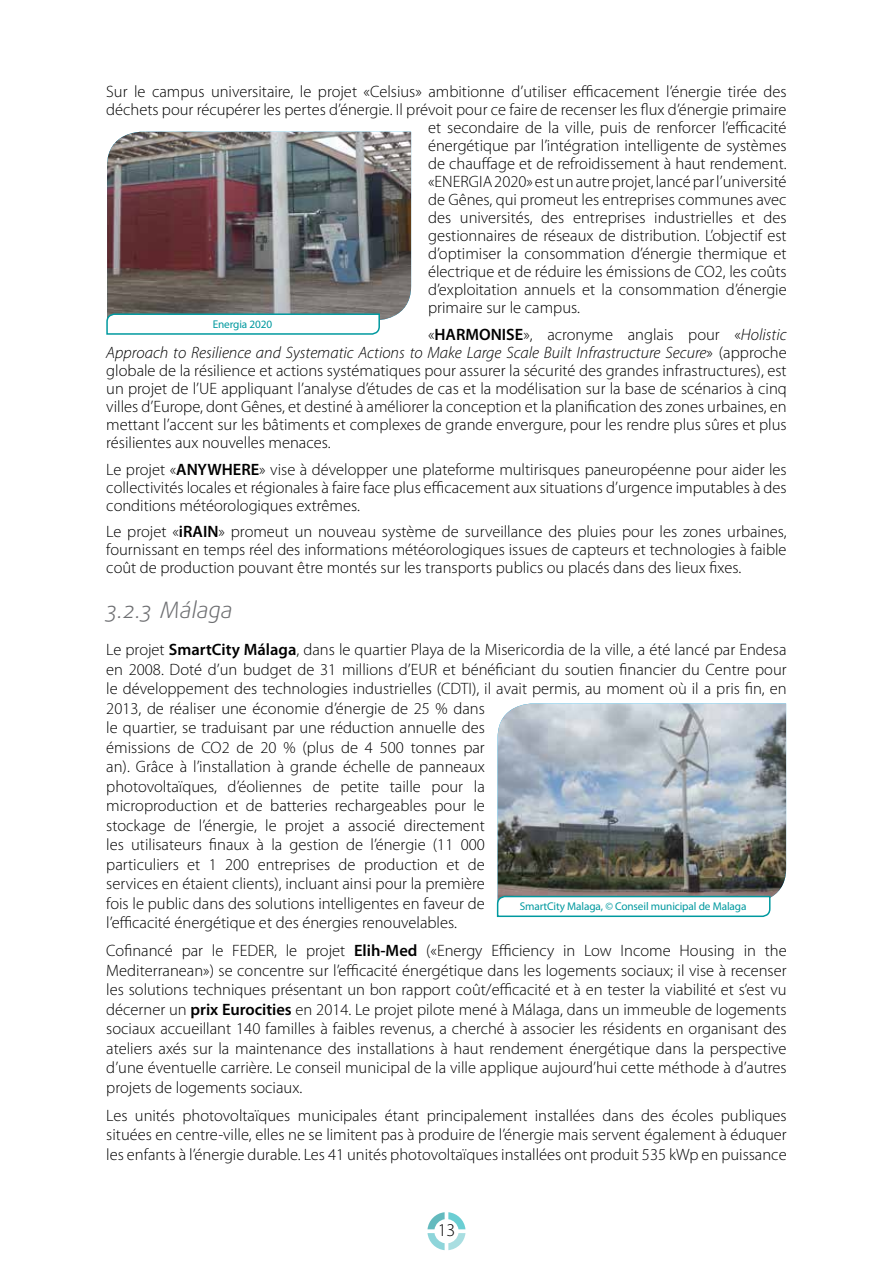
<style>
.page{position:relative;width:893px;height:1263px;background:#fff}
.page>*{position:absolute;margin:0;border:0;box-sizing:border-box;transform-origin:0 0}
.t1{font:italic 300 22.5px "Daxline Pro";color:#6d6e71}
.t2{font:300 18px "Myriad Pro";color:#000}
.t3{font:300 16.5px/19.5px "Myriad Pro";color:#000;text-align:justify}
.t4{font:11.25px "Myriad Pro";letter-spacing:-.01em;color:#00999f}
.s1{font-weight:600}
.s2{font-style:italic}
</style>
<div class="page">
<svg style="left:427px;top:1212px;width:38px;height:38px"></svg>
<img style="left:107px;top:132px;width:304px;height:188px">
<svg style="left:106px;top:313px;width:275px;height:22px"></svg>
<img style="left:498px;top:703px;width:288px;height:195px">
<svg style="left:496px;top:895px;width:275px;height:23px"></svg>
<p class="t3" style="left:106px;top:82px;width:682px">Sur le campus universitaire, le projet «Celsius» ambitionne d’utiliser efficacement l’énergie tirée des</p>
<p class="t3" style="left:106px;top:100px;width:682px">déchets pour récupérer les pertes d’énergie. Il prévoit pour ce faire de recenser les flux d’énergie primaire</p>
<p class="t3" style="left:428px;top:118px;width:360px">et secondaire de la ville, puis de renforcer l’efficacité</p>
<p class="t3" style="left:428px;top:136px;width:360px">énergétique par l’intégration intelligente de systèmes</p>
<p class="t3" style="left:428px;top:154px;width:360px">de chauffage et de refroidissement à haut rendement.</p>
<p class="t3" style="left:428px;top:172px;width:360px">«ENERGIA 2020» est un autre projet, lancé par l’université</p>
<p class="t3" style="left:428px;top:190px;width:360px">de Gênes, qui promeut les entreprises communes avec</p>
<p class="t3" style="left:428px;top:208px;width:360px">des universités, des entreprises industrielles et des</p>
<p class="t3" style="left:428px;top:226px;width:360px">gestionnaires de réseaux de distribution. L’objectif est</p>
<p class="t3" style="left:428px;top:244px;width:360px">d’optimiser la consommation d’énergie thermique et</p>
<p class="t3" style="left:428px;top:262px;width:360px">électrique et de réduire les émissions de CO2, les coûts</p>
<p class="t3" style="left:428px;top:280px;width:360px">d’exploitation annuels et la consommation d’énergie</p>
<p class="t3" style="left:428px;top:298px;width:153px">primaire sur le campus.</p>
<p class="t3" style="left:106px;top:326px;width:682px;line-height:18px;text-indent:322px">«<span class="s1">HARMONISE</span>», acronyme anglais pour «<span class="s2">Holistic Approach to Resilience and Systematic Actions to Make Large Scale Built Infrastructure Secure</span>» (approche globale de la résilience et actions systématiques pour assurer la sécurité des grandes infrastructures), est un projet de l’UE appliquant l’analyse d’études de cas et la modélisation sur la base de scénarios à cinq villes d’Europe, dont Gênes, et destiné à améliorer la conception et la planification des zones urbaines, en mettant l’accent sur les bâtiments et complexes de grande envergure, pour les rendre plus sûres et plus résilientes aux nouvelles menaces.</p>
<p class="t3" style="left:106px;top:460px;width:682px;line-height:18px">Le projet «<span class="s1">ANYWHERE</span>» vise à développer une plateforme multirisques paneuropéenne pour aider les collectivités locales et régionales à faire face plus efficacement aux situations d’urgence imputables à des conditions météorologiques extrêmes.</p>
<p class="t3" style="left:106px;top:523px;width:682px;line-height:18px">Le projet «<span class="s1">iRAIN</span>» promeut un nouveau système de surveillance des pluies pour les zones urbaines, fournissant en temps réel des informations météorologiques issues de capteurs et technologies à faible coût de production pouvant être montés sur les transports publics ou placés dans des lieux fixes.</p>
<h1 class="t1" style="left:106px;top:595px;width:128px">3.2.3 Málaga</h1>
<p class="t3" style="left:106px;top:640px;width:682px;text-align:left">Le projet <span class="s1">SmartCity Málaga</span>, dans le quartier Playa de la Misericordia de la ville, a été lancé par Endesa en 2008. Doté d’un budget de 31 millions d’EUR et bénéficiant du soutien financier du Centre pour le développement des technologies industrielles (CDTI), il avait permis, au moment où il a pris fin, en 2013, de réaliser une économie d’énergie de 25 % dans<br>le quartier, se traduisant par une réduction annuelle des<br>émissions de CO2 de 20 % (plus de 4 500 tonnes par<br>an). Grâce à l’installation à grande échelle de panneaux<br>photovoltaïques, d’éoliennes de petite taille pour la<br>microproduction et de batteries rechargeables pour le<br>stockage de l’énergie, le projet a associé directement<br>les utilisateurs finaux à la gestion de l’énergie (11 000<br>particuliers et 1 200 entreprises de production et de<br>services en étaient clients), incluant ainsi pour la première<br>fois le public dans des solutions intelligentes en faveur de<br>l’efficacité énergétique et des énergies renouvelables.</p>
<p class="t3" style="left:106px;top:941px;width:682px">Cofinancé par le FEDER, le projet <span class="s1">Elih-Med</span> («Energy Efficiency in Low Income Housing in the Mediterranean») se concentre sur l’efficacité énergétique dans les logements sociaux; il vise à recenser les solutions techniques présentant un bon rapport coût/efficacité et à en tester la viabilité et s’est vu décerner un <span class="s1">prix Eurocities</span> en 2014. Le projet pilote mené à Málaga, dans un immeuble de logements sociaux accueillant 140 familles à faibles revenus, a cherché à associer les résidents en organisant des ateliers axés sur la maintenance des installations à haut rendement énergétique dans la perspective d’une éventuelle carrière. Le conseil municipal de la ville applique aujourd’hui cette méthode à d’autres projets de logements sociaux.</p>
<p class="t3" style="left:106px;top:1106px;width:682px">Les unités photovoltaïques municipales étant principalement installées dans des écoles publiques situées en centre-ville, elles ne se limitent pas à produire de l’énergie mais servent également à éduquer les enfants à l’énergie durable. Les 41 unités photovoltaïques installées ont produit 535 kWp en puissance</p>
<p class="t4" style="left:213px;top:318px;width:61px">Energia 2020</p>
<p class="t4" style="left:520px;top:900px;width:228px">SmartCity Malaga, © Conseil municipal de Malaga</p>
<p class="t2" style="left:438px;top:1220px;width:19px">13</p>
</div>
